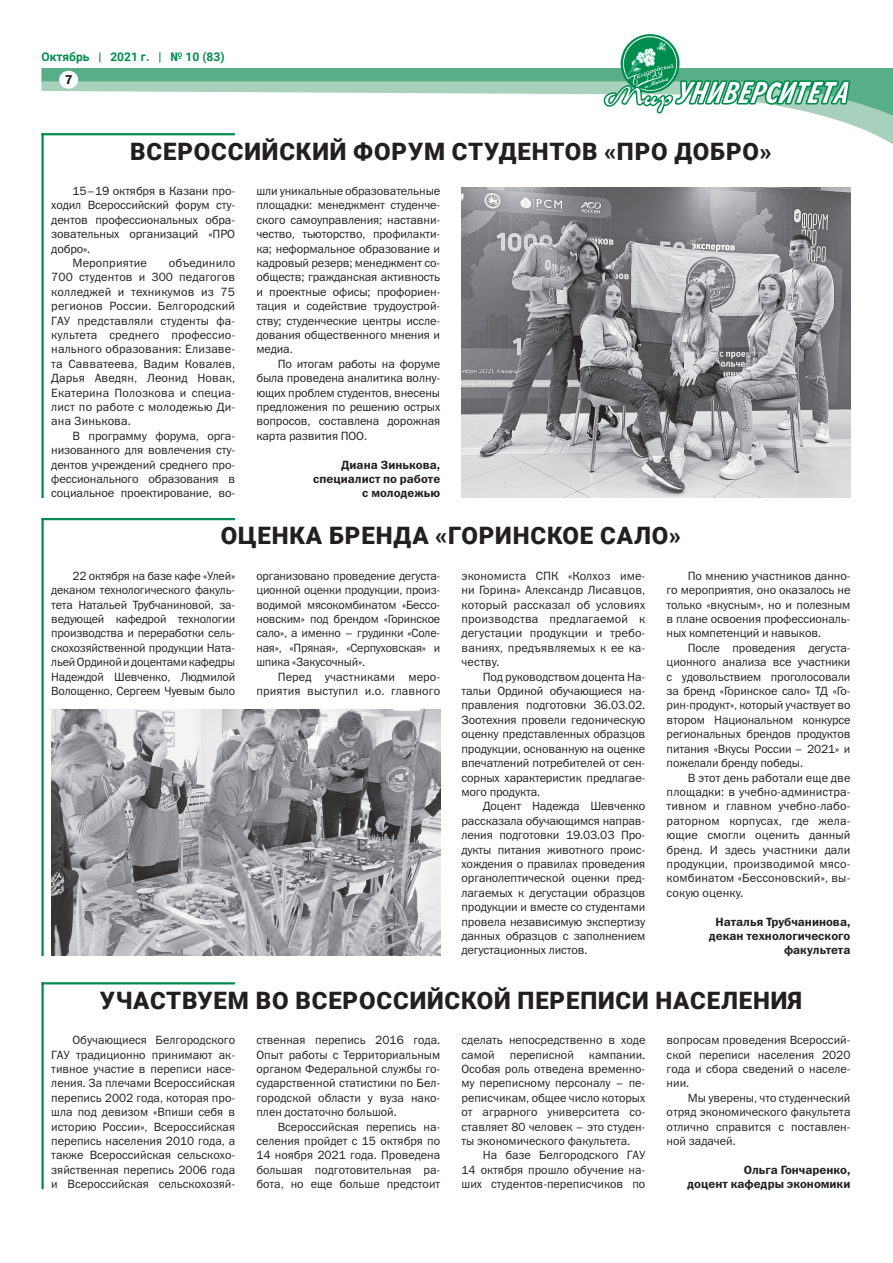
<style>
.page{position:relative;width:893px;height:1263px;background:#fff}
.page>*{position:absolute;margin:0;border:0;box-sizing:border-box;transform-origin:0 0}
.t1{font:900 24px "Roboto";letter-spacing:.035em;color:#231f20}
.t2{font:italic 700 13.5px "Geneva";color:#231f20}
.t3{font:12px/14.4px "Franklin Gothic Book C";color:#231f20;text-align:justify}
.t4{font:12px/14.4px "Franklin Gothic Demi C";color:#231f20;text-align:right}
.t5{font:700 12px "Roboto";color:#008c4e}
</style>
<div class="page">
<svg style="left:44px;top:125px;width:849px;height:20px"></svg>
<svg style="left:41px;top:68px;width:852px;height:57px"></svg>
<div style="left:59px;top:71px;width:19px;height:18px;background:#fff;border-radius:50%"></div>
<svg style="left:601px;top:36px;width:250px;height:91px"></svg>
<hr style="left:41px;top:133px;width:194px;height:2px;background:#008c4e">
<hr style="left:41px;top:133px;width:3px;height:365px;background:#008c4e">
<hr style="left:41px;top:518px;width:194px;height:2px;background:#008c4e">
<hr style="left:41px;top:518px;width:3px;height:438px;background:#008c4e">
<hr style="left:41px;top:982px;width:194px;height:2px;background:#008c4e">
<hr style="left:41px;top:982px;width:3px;height:207px;background:#008c4e">
<img style="left:51px;top:709px;width:389px;height:247px">
<img style="left:461px;top:188px;width:389px;height:310px">
<p class="t5" style="left:41px;top:48px;width:185px">Октябрь | 2021 г. | № 10 (83)</p>
<p class="t2" style="left:65px;top:73px;width:9px">7</p>
<h1 class="t1" style="left:130px;top:134px;width:643px">ВСЕРОССИЙСКИЙ ФОРУМ СТУДЕНТОВ «ПРО ДОБРО»</h1>
<p class="t3" style="left:73px;top:184px;width:164px">15–19 октября в Казани про-</p>
<p class="t3" style="left:51px;top:198px;width:185px">ходил Всероссийский форум сту-</p>
<p class="t3" style="left:51px;top:212px;width:185px">дентов профессиональных обра-</p>
<p class="t3" style="left:51px;top:227px;width:185px">зовательных организаций «ПРО</p>
<p class="t3" style="left:51px;top:241px;width:41px">добро».</p>
<p class="t3" style="left:73px;top:256px;width:76px">Мероприятие</p>
<p class="t3" style="left:256px;top:184px;width:185px">шли уникальные образовательные площадки: менеджмент студенче&shy;ского самоуправления; наставни&shy;чество, тьюторство, профилакти&shy;ка; неформальное образование и кадровый резерв; менеджмент со&shy;обществ; гражданская активность и проектные офисы; профориен&shy;тация и содействие трудоустрой&shy;ству; студенческие центры иссле&shy;дования общественного мнения и медиа.</p>
<p class="t3" style="left:256px;top:356px;width:185px;text-indent:21px">По итогам работы на форуме была проведена аналитика волну&shy;ющих проблем студентов, внесены предложения по решению острых вопросов, составлена дорожная карта развития ПОО.</p>
<p class="t4" style="left:313px;top:457px;width:129px">Диана Зинькова, специалист по работе с молодежью</p>
<h1 class="t1" style="left:221px;top:519px;width:462px">ОЦЕНКА БРЕНДА «ГОРИНСКОЕ САЛО»</h1>
<p class="t3" style="left:51px;top:568px;width:185px;text-indent:21px">22 октября на базе кафе «Улей» деканом технологического факуль&shy;тета Натальей Трубчаниновой, за&shy;ведующей кафедрой технологии производства и переработки сель&shy;скохозяйственной продукции Ната&shy;льей Ординой и доцентами кафедры Надеждой Шевченко, Людмилой Волощенко, Сергеем Чуевым было</p>
<p class="t3" style="left:256px;top:568px;width:185px">организовано проведение дегуста&shy;ционной оценки продукции, произ&shy;водимой мясокомбинатом «Бессо&shy;новским» под брендом «Горинское сало», а именно – грудинки «Соле&shy;ная», «Пряная», «Серпуховская» и шпика «Закусочный».</p>
<p class="t3" style="left:51px;top:256px;width:185px;text-indent:118px">объединило 700 студентов и 300 педагогов колледжей и техникумов из 75 регионов России. Белгородский ГАУ представляли студенты фа&shy;культета среднего профессио&shy;нального образования: Елизаве&shy;та Савватеева, Вадим Ковалев, Дарья Аведян, Леонид Новак, Екатерина Полозкова и специа&shy;лист по работе с молодежью Ди&shy;ана Зинькова.</p>
<p class="t3" style="left:51px;top:428px;width:185px;text-indent:21px">В программу форума, орга&shy;низованного для вовлечения сту&shy;дентов учреждений среднего про&shy;фессионального образования в социальное проектирование, во-</p>
<p class="t3" style="left:461px;top:568px;width:185px">экономиста СПК «Колхоз име&shy;ни Горина» Александр Лисавцов, который рассказал об условиях производства предлагаемой к дегустации продукции и требо&shy;ваниях, предъявляемых к ее ка&shy;честву.</p>
<p class="t3" style="left:461px;top:669px;width:185px;text-indent:21px">Под руководством доцента На&shy;тальи Ординой обучающиеся на&shy;правления подготовки 36.03.02.<br>Зоотехния провели гедоническую оценку представленных образцов продукции, основанную на оценке впечатлений потребителей от сен&shy;сорных характеристик предлагае&shy;мого продукта.</p>
<p class="t3" style="left:461px;top:799px;width:185px;text-indent:21px">Доцент Надежда Шевченко рассказала обучающимся направ&shy;ления подготовки 19.03.03 Про&shy;дукты питания животного проис&shy;хождения о правилах проведения органолептической оценки пред&shy;лагаемых к дегустации образцов продукции и вместе со студентами провела независимую экспертизу данных образцов с заполнением дегустационных листов.</p>
<p class="t3" style="left:667px;top:568px;width:185px;text-indent:21px">По мнению участников данно&shy;го мероприятия, оно оказалось не только «вкусным», но и полезным в плане освоения профессиональ&shy;ных компетенций и навыков.</p>
<p class="t3" style="left:667px;top:640px;width:185px;text-indent:21px">После проведения дегуста&shy;ционного анализа все участники с удовольствием проголосовали за бренд «Горинское сало» ТД «Го&shy;рин-продукт», который участвует во втором Национальном конкурсе региональных брендов продуктов питания «Вкусы России – 2021» и пожелали бренду победы.</p>
<p class="t3" style="left:667px;top:770px;width:185px;text-indent:21px">В этот день работали еще две площадки: в учебно-администра&shy;тивном и главном учебно-лабо&shy;раторном корпусах, где жела&shy;ющие смогли оценить данный бренд. И здесь участники дали продукции, производимой мясо&shy;комбинатом «Бессоновский», вы&shy;сокую оценку.</p>
<p class="t4" style="left:709px;top:914px;width:143px">Наталья Трубчанинова, декан технологического факультета</p>
<h1 class="t1" style="left:100px;top:983px;width:704px">УЧАСТВУЕМ ВО ВСЕРОССИЙСКОЙ ПЕРЕПИСИ НАСЕЛЕНИЯ</h1>
<p class="t3" style="left:51px;top:1033px;width:185px;text-indent:21px">Обучающиеся Белгородского ГАУ традиционно принимают ак&shy;тивное участие в переписи насе&shy;ления. За плечами Всероссийская перепись 2002 года, которая про&shy;шла под девизом «Впиши себя в историю России», Всероссийская перепись населения 2010 года, а также Всероссийская сельскохо&shy;зяйственная перепись 2006 года и Всероссийская сельскохозяй-</p>
<p class="t3" style="left:256px;top:1033px;width:185px">ственная перепись 2016 года.<br>Опыт работы с Территориальным органом Федеральной службы го&shy;сударственной статистики по Бел&shy;городской области у вуза нако&shy;плен достаточно большой.</p>
<p class="t3" style="left:256px;top:669px;width:185px;text-align:right">Перед участниками меро&shy;приятия выступил и.о. главного</p>
<p class="t3" style="left:667px;top:1033px;width:185px">вопросам проведения Всероссий&shy;ской переписи населения 2020 года и сбора сведений о населе&shy;нии.</p>
<p class="t3" style="left:667px;top:1090px;width:185px;text-indent:21px">Мы уверены, что студенческий отряд экономического факультета отлично справится с поставлен&shy;ной задачей.</p>
<p class="t4" style="left:687px;top:1162px;width:165px">Ольга Гончаренко,<br>доцент кафедры экономики</p>
<p class="t3" style="left:461px;top:1033px;width:185px">сделать непосредственно в ходе самой</p>
<p class="t3" style="left:510px;top:1047px;width:65px">переписной</p>
<p class="t3" style="left:461px;top:1047px;width:185px;text-indent:127px">кампании.<br>Особая роль отведена временно&shy;му переписному персоналу – пе&shy;реписчикам, общее число которых от аграрного университета со&shy;ставляет 80 человек – это студен&shy;ты экономического факультета.</p>
<p class="t3" style="left:461px;top:1148px;width:185px;text-indent:21px">На базе Белгородского ГАУ 14 октября прошло обучение на&shy;ших студентов-переписчиков по</p>
<p class="t3" style="left:256px;top:1119px;width:185px;text-indent:21px">Всероссийская перепись на&shy;селения пройдет с 15 октября по 14 ноября 2021 года. Проведена большая подготовительная ра&shy;бота, но еще больше предстоит</p>
</div>
